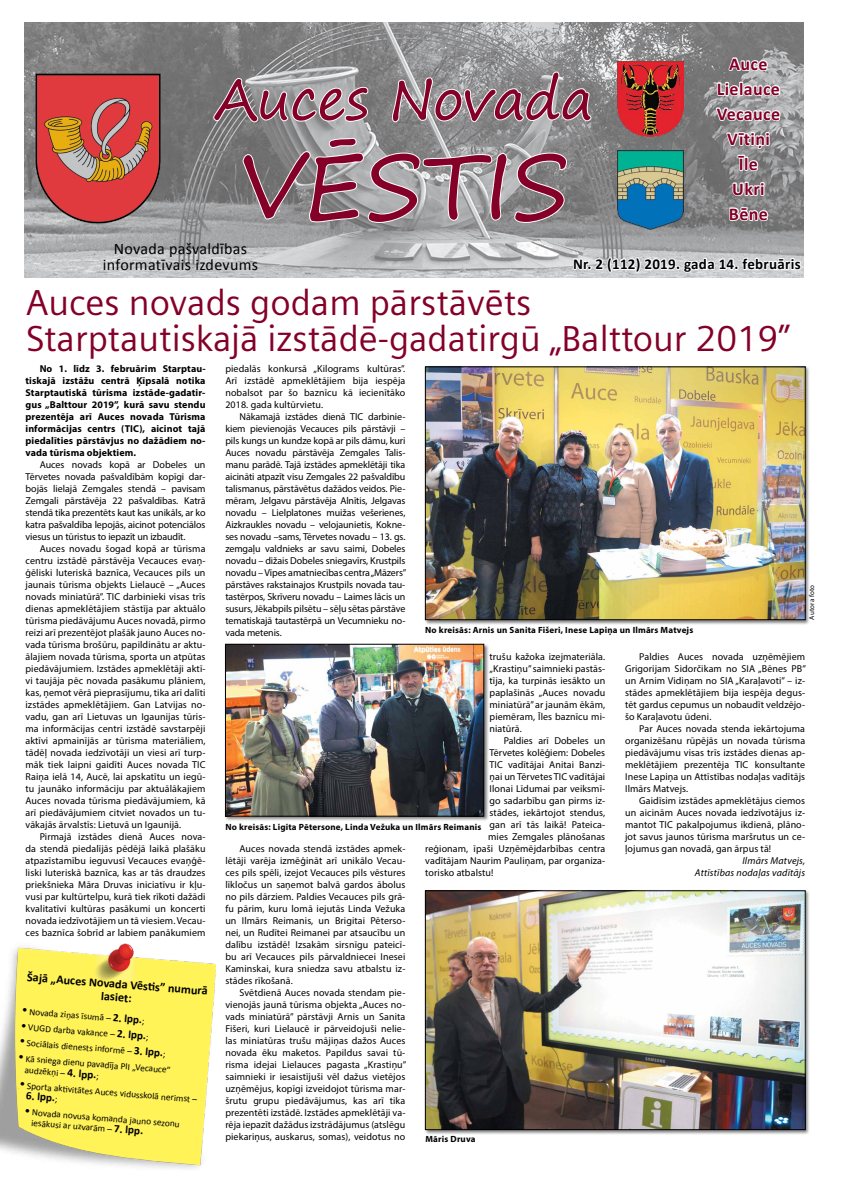
<style>
.page{position:relative;width:842px;height:1191px;background:#fff}
.page>*{position:absolute;margin:0;border:0;box-sizing:border-box;transform-origin:0 0}
.t1{font:90px "Segoe Print";color:#840029}
.t2{font:56px "Segoe Print";letter-spacing:-.02em;color:#840029}
.t3{font:36px/36px "Siemens Sans";color:#840029}
.t4{font:700 18px/25px "Calibri";letter-spacing:.02em;color:#840029;text-align:center}
.t5{font:16px/16px "Calibri";letter-spacing:.02em;color:#000;text-align:center}
.t6{font:700 15px "Calibri";letter-spacing:.02em;color:#000}
.t7{font:700 12.2px/13.2px "Calibri";color:#000;text-align:center}
.t8{font:700 11.3px "Calibri";color:#000}
.t9{font:10px/12px "Myriad Pro";letter-spacing:.01em;color:#000;text-align:justify}
.t10{font:700 10px/12px "Myriad Pro";letter-spacing:.01em;color:#000;text-align:justify}
.t11{font:italic 10px/12px "Myriad Pro";letter-spacing:.02em;color:#000;text-align:right}
.t12{font:9.4px/11px "Calibri";color:#000}
.t13{font:700 9px "Myriad Pro";letter-spacing:.02em;color:#000}
.t14{font:7px "Myriad Pro";letter-spacing:.015em;color:#000}
.s1{font-family:"Myriad Pro";font-size:16.9px}
.s2{font-weight:700;font-size:11.3px}
.s3{font-weight:400;font-size:9.4px}
</style>
<div class="page">
<img style="left:24px;top:23px;width:779px;height:255px">
<img style="left:34px;top:73px;width:129px;height:151px">
<img style="left:618px;top:62px;width:65px;height:75px">
<img style="left:618px;top:150px;width:65px;height:79px">
<svg style="left:212px;top:77px;width:158px;height:46px"></svg>
<svg style="left:391px;top:71px;width:202px;height:52px;background:#a7a7a8"></svg>
<svg style="left:242px;top:137px;width:326px;height:87px;background:#a3a3a4"></svg>
<svg style="left:727px;top:47px;width:43px;height:26px"></svg>
<svg style="left:714px;top:80px;width:68px;height:92px"></svg>
<svg style="left:731px;top:180px;width:35px;height:17px"></svg>
<svg style="left:727px;top:206px;width:43px;height:17px"></svg>
<img style="left:0;top:943px;width:215px;height:226px">
<svg style="left:571px;top:250px;width:232px;height:25px"></svg>
<div style="left:424px;top:365px;width:386px;height:260px;background:#000;opacity:.5"></div>
<img style="left:427px;top:369px;width:376px;height:249px">
<div style="left:425px;top:367px;width:380px;height:253px;border:1px solid #000"></div>
<div style="left:424px;top:889px;width:386px;height:245px;background:#000;opacity:.5"></div>
<img style="left:427px;top:892px;width:376px;height:235px">
<div style="left:425px;top:890px;width:380px;height:239px;border:1px solid #000"></div>
<div style="left:224px;top:643px;width:265px;height:178px;background:#000;opacity:.5"></div>
<img style="left:227px;top:646px;width:255px;height:168px">
<div style="left:225px;top:644px;width:259px;height:172px;border:1px solid #000"></div>
<h2 class="t2" style="left:214px;top:49px;width:380px">Auces Novada</h2>
<h1 class="t1" style="left:239px;top:106px;width:332px">vēstis</h1>
<h3 class="t4" style="left:717px;top:51px;width:65px">Auce<br>Lielauce<br>Vecauce<br>Vītiņi<br>Īle<br>Ukri<br>Bēne</h3>
<h3 class="t5" style="left:103px;top:241px;width:157px">Novada pašvaldības informatīvais izdevums</h3>
<h3 class="t6" style="left:573px;top:254px;width:229px">Nr. 2 (112) 2019. gada 14. februāris</h3>
<h3 class="t3" style="left:26px;top:285px;width:765px">Auces novads godam pārstāvēts<br>Starptautiskajā izstādē-gadatirgū „Balttour 2019”</h3>
<p class="t10" style="left:26px;top:362px;width:182px;text-indent:14px">No 1. līdz 3. februārim Starptau&shy;tiskajā izstāžu centrā Ķīpsalā notika Starptautiskā tūrisma izstāde-gadatir&shy;gus „Balttour 2019”, kurā savu stendu prezentēja arī Auces novada Tūrisma informācijas centrs (TIC), aicinot tajā piedalīties pārstāvjus no dažādiem no&shy;vada tūrisma objektiem.</p>
<p class="t9" style="left:26px;top:458px;width:182px;text-indent:14px">Auces novads kopā ar Dobeles un Tērvetes novada pašvaldībām kopīgi dar&shy;bojās lielajā Zemgales stendā – pavisam Zemgali pārstāvēja 22 pašvaldības. Katrā stendā tika prezentēts kaut kas unikāls, ar ko katra pašvaldība lepojās, aicinot potenciālos viesus un tūristus to iepazīt un izbaudīt.</p>
<p class="t9" style="left:26px;top:542px;width:182px;text-indent:14px">Auces novadu šogad kopā ar tūrisma centru izstādē pārstāvēja Vecauces evaņ&shy;ģēliski luteriskā baznīca, Vecauces pils un jaunais tūrisma objekts Lielaucē – „Auces novads miniatūrā”. TIC darbinieki visas trīs dienas apmeklētājiem stāstīja par aktuālo tūrisma piedāvājumu Auces novadā, pirmo reizi arī prezentējot plašāk jauno Auces no&shy;vada tūrisma brošūru, papildinātu ar aktu&shy;ālajiem novada tūrisma, sporta un atpūtas piedāvājumiem. Izstādes apmeklētāji aktī&shy;vi taujāja pēc novada pasākumu plāniem, kas, ņemot vērā pieprasījumu, tika arī dalīti izstādes apmeklētājiem. Gan Latvijas no&shy;vadu, gan arī Lietuvas un Igaunijas tūris&shy;ma informācijas centri izstādē savstarpēji aktīvi apmainījās ar tūrisma materiāliem, tādēļ novada iedzīvotāji un viesi arī turp&shy;māk tiek laipni gaidīti Auces novada TIC Raiņa ielā 14, Aucē, lai apskatītu un iegū&shy;tu jaunāko informāciju par aktuālākajiem Auces novada tūrisma piedāvājumiem, kā arī piedāvājumiem citviet novados un tu&shy;vākajās ārvalstīs: Lietuvā un Igaunijā.</p>
<p class="t9" style="left:26px;top:830px;width:182px;text-indent:14px">Pirmajā izstādes dienā Auces nova&shy;da stendā piedalījās pēdējā laikā plašāku atpazīstamību ieguvusī Vecauces evaņģē&shy;liski luteriskā baznīca, kas ar tās draudzes priekšnieka Māra Druvas iniciatīvu ir kļu&shy;vusi par kultūrtelpu, kurā tiek rīkoti dažādi kvalitatīvi kultūras pasākumi un koncerti novada iedzīvotājiem un tā viesiem. Vecau&shy;ces baznīca šobrīd ar labiem panākumiem</p>
<p class="t7" style="left:28px;top:969px;width:183px;rotate:5deg">Šajā „Auces Novada Vēsti s” numurā lasiet:</p>
<p class="t12" style="left:23px;top:1006px;width:124px;rotate:4deg"><span class="s1">•</span> Novada ziņas īsumā – <span class="s2">2. lpp.</span>;</p>
<p class="t12" style="left:22px;top:1021px;width:129px;rotate:4deg"><span class="s1">•</span> VUGD darba vakance – <span class="s2">2. lpp.</span>;</p>
<p class="t12" style="left:20px;top:1037px;width:148px;rotate:4deg"><span class="s1">•</span> Sociālais dienests informē – <span class="s2">3. lpp.</span>;</p>
<p class="t12" style="left:26px;top:1053px;width:147px;text-indent:-7px;rotate:4deg"><span class="s1">•</span> Kā sniega dienu pavadīja PII „Vecauce” audzēkņi – <span class="s2">4. lpp.</span>;</p>
<p class="t12" style="left:20px;top:1080px;width:179px;rotate:4deg"><span class="s1">•</span> Sporta akti vitātes Auces vidusskolā nerimst –</p>
<p class="t8" style="left:27px;top:1088px;width:33px;rotate:4deg">6. lpp.<span class="s3">;</span></p>
<p class="t12" style="left:32px;top:1108px;width:150px;line-height:10px;text-indent:-7px;rotate:4deg"><span class="s1">•</span> Novada novusa komanda jauno sezonu iesākusi ar uzvarām – <span class="s2">7. lpp.</span></p>
<p class="t9" style="left:225px;top:362px;width:182px">piedalās konkursā „Kilograms kultūras”.<br>Arī izstādē apmeklētājiem bija iespēja nobalsot par šo baznīcu kā iecienītāko 2018. gada kultūrvietu.</p>
<p class="t9" style="left:225px;top:410px;width:182px;text-indent:14px">Nākamajā izstādes dienā TIC darbinie&shy;kiem pievienojās Vecauces pils pārstāvji – pils kungs un kundze kopā ar pils dāmu, kuri Auces novadu pārstāvēja Zemgales Talis&shy;manu parādē. Tajā izstādes apmeklētāji tika aicināti atpazīt visu Zemgales 22 pašvaldību talismanus, pārstāvētus dažādos veidos. Pie&shy;mēram, Jelgavu pārstāvēja Alnītis, Jelgavas novadu – Lielplatones muižas vešerienes, Aizkraukles novadu – velojaunietis, Kokne&shy;ses novadu –sams, Tērvetes novadu – 13. gs. zemgaļu valdnieks ar savu saimi, Dobeles novadu – dižais Dobeles sniegavīrs, Krustpils novadu – Vīpes amatniecības centra „Māzers” pārstāves rakstainajos Krustpils novada tau&shy;tastērpos, Skrīveru novadu – Laimes lācis un susurs, Jēkabpils pilsētu – sēļu sētas pārstāve tematiskajā tautastērpā un Vecumnieku no&shy;vada metenis.</p>
<p class="t13" style="left:425px;top:624px;width:270px">No kreisās: Arnis un Sanita Fišeri, Inese Lapiņa un Ilmārs Matvejs</p>
<p class="t14" style="left:807px;top:619px;width:36px;rotate:-90deg">Autora foto</p>
<p class="t9" style="left:489px;top:650px;width:117px">trušu kažoka izejmateriāla. „Krastiņu” saimnieki pastās&shy;tīja, ka turpinās iesākto un paplašinās „Auces novadu miniatūrā” ar jaunām ēkām, piemēram, Īles baznīcu mi&shy;niatūrā.</p>
<p class="t9" style="left:504px;top:734px;width:103px">Paldies arī Dobeles un</p>
<p class="t9" style="left:489px;top:746px;width:117px">Tērvetes kolēģiem: Dobeles</p>
<p class="t9" style="left:489px;top:758px;width:117px">TIC vadītājai Anitai Banzi-</p>
<p class="t9" style="left:489px;top:770px;width:117px">ņai un Tērvetes TIC vadītājai</p>
<p class="t9" style="left:489px;top:782px;width:117px">Ilonai Līdumai par veiksmī-</p>
<p class="t9" style="left:489px;top:794px;width:117px">go sadarbību gan pirms iz-</p>
<p class="t9" style="left:489px;top:806px;width:117px">stādes, iekārtojot stendus,</p>
<p class="t9" style="left:489px;top:818px;width:117px">gan arī tās laikā! Pateica-</p>
<p class="t9" style="left:488px;top:830px;width:119px">mies Zemgales plānošanas</p>
<p class="t9" style="left:425px;top:842px;width:182px">reģionam, īpaši Uzņēmējdarbības centra</p>
<p class="t9" style="left:425px;top:854px;width:182px">vadītājam Naurim Pauliņam, par organiza-</p>
<p class="t9" style="left:425px;top:866px;width:70px">torisko atbalstu!</p>
<p class="t13" style="left:225px;top:821px;width:257px">No kreisās: Ligita Pētersone, Linda Vežuka un Ilmārs Reimanis</p>
<p class="t9" style="left:225px;top:842px;width:182px;text-indent:14px">Auces novada stendā izstādes apmek&shy;lētāji varēja izmēģināt arī unikālo Vecau&shy;ces pils spēli, izejot Vecauces pils vēstures līkločus un saņemot balvā gardos ābolus no pils dārziem. Paldies Vecauces pils grā&shy;fu pārim, kuru lomā iejutās Linda Vežuka un Ilmārs Reimanis, un Brigitai Pēterso&shy;nei, un Rudītei Reimanei par atsaucību un dalību izstādē! Izsakām sirsnīgu pateicī&shy;bu arī Vecauces pils pārvaldniecei Inesei Kaminskai, kura sniedza savu atbalstu iz&shy;stādes rīkošanā.</p>
<p class="t9" style="left:225px;top:986px;width:182px;text-indent:14px">Svētdienā Auces novada stendam pie&shy;vienojās jaunā tūrisma objekta „Auces no&shy;vads miniatūrā” pārstāvji Arnis un Sanita Fišeri, kuri Lielaucē ir pārveidojuši nelie&shy;las miniatūras trušu mājiņas dažos Auces novada ēku maketos. Papildus savai tū&shy;risma idejai Lielauces pagasta „Krastiņu” saimnieki ir iesaistījuši vēl dažus vietējos uzņēmējus, kopīgi izveidojot tūrisma mar&shy;šrutu grupu piedāvājumus, kas arī tika prezentēti izstādē. Izstādes apmeklētāji va&shy;rēja iepazīt dažādus izstrādājumus (atslēgu piekariņus, auskarus, somas), veidotus no</p>
<p class="t13" style="left:425px;top:1133px;width:52px">Māris Druva</p>
<p class="t9" style="left:625px;top:650px;width:182px;text-indent:14px">Paldies Auces novada uzņēmējiem Grigorijam Sidorčikam no SIA „Bēnes PB” un Arnim Vidiņam no SIA „Karaļavoti” – iz&shy;stādes apmeklētājiem bija iespēja degus&shy;tēt gardus cepumus un nobaudīt veldzējo&shy;šo Karaļavotu ūdeni.</p>
<p class="t9" style="left:625px;top:722px;width:182px;text-indent:14px">Par Auces novada stenda iekārtojuma organizēšanu rūpējās un novada tūrisma piedāvājumu visas trīs izstādes dienas ap&shy;meklētājiem prezentēja TIC konsultante Inese Lapiņa un Attīstības nodaļas vadītājs Ilmārs Matvejs.</p>
<p class="t9" style="left:625px;top:794px;width:182px;text-indent:14px">Gaidīsim izstādes apmeklētājus ciemos un aicinām Auces novada iedzīvotājus iz&shy;mantot TIC pakalpojumus ikdienā, plāno&shy;jot savus jaunos tūrisma maršrutus un ce&shy;ļojumus gan novadā, gan ārpus tā!</p>
<p class="t11" style="left:695px;top:854px;width:112px">Ilmārs Matvejs,<br>Attīstības nodaļas vadītājs</p>
</div>
